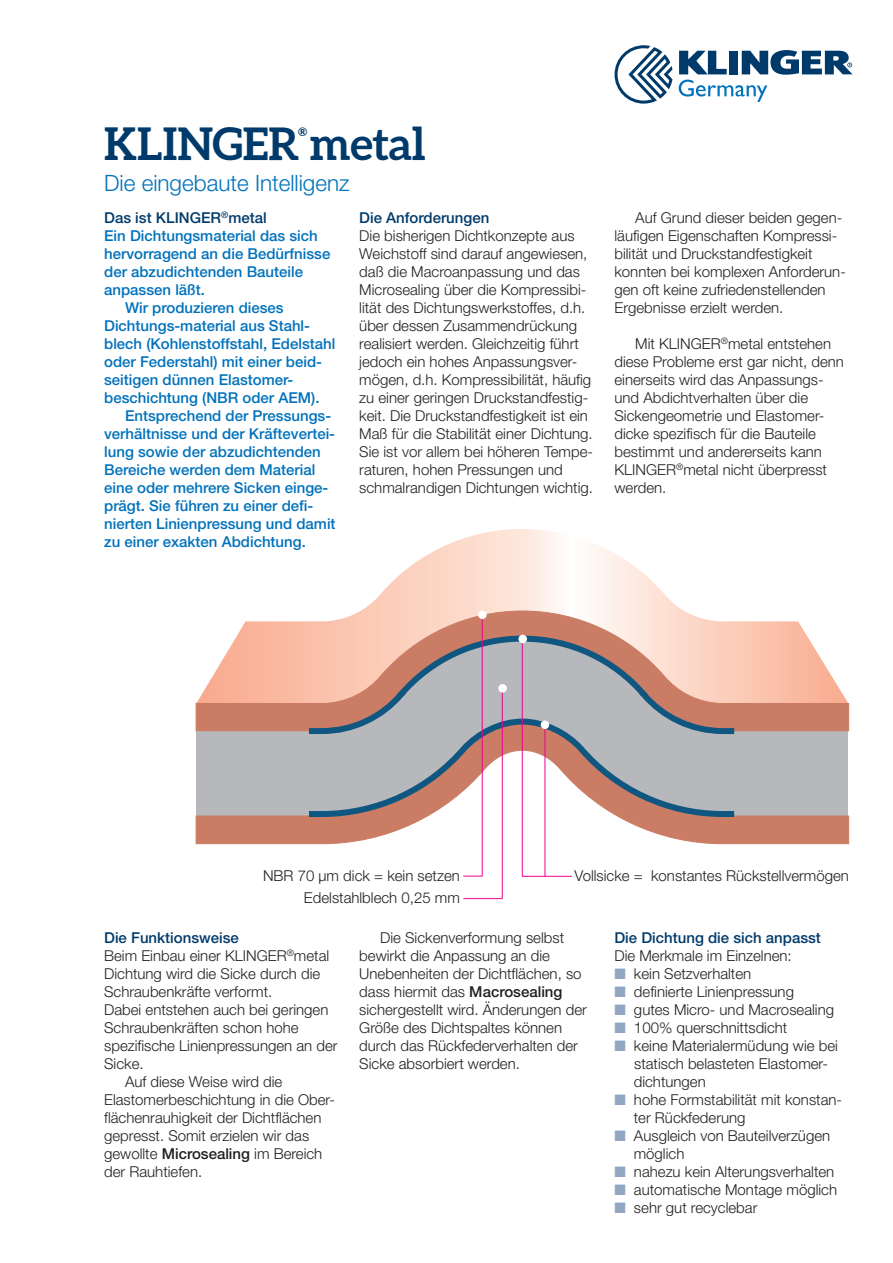
<style>
.page{position:relative;width:893px;height:1263px;background:#fff}
.page>*{position:absolute;margin:0;border:0;box-sizing:border-box;transform-origin:0 0}
.t1{font:700 45px "Aleo";letter-spacing:-.005em;color:#003a6a}
.t2{font:300 22.5px "Helvetica Neue LT Pro";color:#0072bc}
.t3{font:300 15px/18px "Helvetica Neue LT Pro";color:#231f20}
.t4{font:500 15px "Helvetica Neue LT Pro";color:#0072bc}
.t5{font:500 15px "Helvetica Neue LT Pro";color:#003a6a}
.t6{font:700 11.7px "Aleo";color:#003a6a}
.s1{font-weight:500}
.s2{color:#92a7c4}
</style>
<div class="page">
<svg style="left:614px;top:45px;width:58px;height:59px"></svg>
<svg style="left:679px;top:50px;width:173px;height:52px"></svg>
<svg style="left:362px;top:529px;width:321px;height:81px"></svg>
<svg style="left:195px;top:731px;width:654px;height:113px"></svg>
<svg style="left:303px;top:737px;width:437px;height:83px"></svg>
<svg style="left:195px;top:610px;width:654px;height:121px"></svg>
<svg style="left:303px;top:633px;width:437px;height:104px;background:#c0a8a2"></svg>
<svg style="left:463px;top:876px;width:19px;height:1px"></svg>
<hr style="left:463px;top:898px;width:40px;height:1px;background:#ed028c">
<hr style="left:522px;top:876px;width:50px;height:1px;background:#ed028c">
<hr style="left:502px;top:688px;width:1px;height:210px;background:#ed028c">
<hr style="left:482px;top:619px;width:1px;height:257px;background:#ed028c">
<hr style="left:522px;top:642px;width:1px;height:235px;background:#ed028c">
<hr style="left:545px;top:729px;width:1px;height:147px;background:#ed028c">
<div style="left:498px;top:684px;width:9px;height:8px;background:#fff;border-radius:50%"></div>
<div style="left:518px;top:635px;width:9px;height:8px;background:#fff;border-radius:50%"></div>
<div style="left:541px;top:720px;width:8px;height:9px;background:#fff;border-radius:50%"></div>
<div style="left:478px;top:610px;width:9px;height:9px;background:#fff;border-radius:50%"></div>
<h1 class="t1" style="left:104px;top:118px;width:323px">KLINGER metal</h1>
<p class="t6" style="left:298px;top:125px;width:11px">®</p>
<h2 class="t2" style="left:104px;top:175px;width:247px">Die eingebaute Intelligenz</h2>
<p class="t5" style="left:104px;top:213px;width:164px">Das ist KLINGER<sup>®</sup>metal</p>
<p class="t4" style="left:104px;top:231px;width:215px">Ein Dichtungsmaterial das sich</p>
<p class="t4" style="left:104px;top:249px;width:228px">hervorragend an die Bedürfnisse</p>
<p class="t4" style="left:104px;top:267px;width:200px">der abzudichtenden Bauteile</p>
<p class="t4" style="left:104px;top:285px;width:102px">anpassen läßt.</p>
<p class="t4" style="left:125px;top:303px;width:160px">Wir produzieren dieses</p>
<p class="t4" style="left:104px;top:321px;width:207px">Dichtungs-material aus Stahl-</p>
<p class="t4" style="left:104px;top:339px;width:233px">blech (Kohlenstoffstahl, Edelstahl</p>
<p class="t4" style="left:104px;top:357px;width:219px">oder Federstahl) mit einer beid-</p>
<p class="t4" style="left:104px;top:375px;width:191px">seitigen dünnen Elastomer-</p>
<p class="t4" style="left:104px;top:393px;width:217px">beschichtung (NBR oder AEM).</p>
<p class="t4" style="left:125px;top:411px;width:208px">Entsprechend der Pressungs-</p>
<p class="t4" style="left:104px;top:429px;width:232px">verhältnisse und der Kräftevertei-</p>
<p class="t4" style="left:104px;top:447px;width:218px">lung sowie der abzudichtenden</p>
<p class="t4" style="left:104px;top:465px;width:213px">Bereiche werden dem Material</p>
<p class="t4" style="left:104px;top:483px;width:226px">eine oder mehrere Sicken einge-</p>
<p class="t4" style="left:104px;top:501px;width:211px">prägt. Sie führen zu einer defi-</p>
<p class="t4" style="left:104px;top:519px;width:233px">nierten Linienpressung und damit</p>
<p class="t4" style="left:104px;top:537px;width:203px">zu einer exakten Abdichtung.</p>
<p class="t5" style="left:359px;top:213px;width:132px">Die Anforderungen</p>
<p class="t3" style="left:359px;top:228px;width:235px">Die bisherigen Dichtkonzepte aus Weichstoff sind darauf angewiesen, daß die Macroanpassung und das Microsealing über die Kompressibi&shy;lität des Dichtungswerkstoffes, d.h. über dessen Zusammendrückung realisiert werden. Gleichzeitig führt jedoch ein hohes Anpassungsver&shy;mögen, d.h. Kompressibilität, häufig zu einer geringen Druckstandfestig&shy;keit. Die Druckstandfestigkeit ist ein Maß für die Stabilität einer Dichtung.<br>Sie ist vor allem bei höheren Tempe&shy;raturen, hohen Pressungen und schmalrandigen Dichtungen wichtig.</p>
<p class="t3" style="left:614px;top:210px;width:233px;text-indent:21px">Auf Grund dieser beiden gegen&shy;läufigen Eigenschaften Kompressi&shy;bilität und Druckstandfestigkeit konnten bei komplexen Anforderun&shy;gen oft keine zufriedenstellenden Ergebnisse erzielt werden.</p>
<p class="t3" style="left:614px;top:336px;width:231px;text-indent:21px">Mit KLINGER<sup>®</sup>metal entstehen diese Probleme erst gar nicht, denn einerseits wird das Anpassungs&shy;und Abdichtverhalten über die<br>Sickengeometrie und Elastomer&shy;dicke spezifisch für die Bauteile bestimmt und andererseits kann<br>KLINGER<sup>®</sup>metal nicht überpresst werden.</p>
<p class="t3" style="left:263px;top:868px;width:198px">NBR 70 µm dick = kein setzen</p>
<p class="t3" style="left:575px;top:868px;width:276px">Vollsicke = konstantes Rückstellvermögen</p>
<p class="t3" style="left:304px;top:890px;width:157px">Edelstahlblech 0,25 mm</p>
<p class="t5" style="left:104px;top:932px;width:136px">Die Funktionsweise</p>
<p class="t3" style="left:104px;top:948px;width:227px">Beim Einbau einer KLINGER<sup>®</sup>metal</p>
<p class="t3" style="left:104px;top:966px;width:218px">Dichtung wird die Sicke durch die</p>
<p class="t3" style="left:104px;top:984px;width:170px">Schraubenkräfte verformt.</p>
<p class="t3" style="left:104px;top:1002px;width:226px">Dabei entstehen auch bei geringen</p>
<p class="t3" style="left:104px;top:1020px;width:196px">Schraubenkräften schon hohe</p>
<p class="t3" style="left:104px;top:1038px;width:235px">spezifische Linienpressungen an der</p>
<p class="t3" style="left:104px;top:1056px;width:41px">Sicke.</p>
<p class="t3" style="left:125px;top:1074px;width:159px">Auf diese Weise wird die</p>
<p class="t3" style="left:104px;top:1092px;width:232px">Elastomerbeschichtung in die Ober-</p>
<p class="t3" style="left:104px;top:1110px;width:219px">flächenrauhigkeit der Dichtflächen</p>
<p class="t3" style="left:104px;top:1128px;width:207px">gepresst. Somit erzielen wir das</p>
<p class="t3" style="left:104px;top:1146px;width:220px">gewollte <span class="s1">Microsealing</span> im Bereich</p>
<p class="t3" style="left:104px;top:1164px;width:100px">der Rauhtiefen.</p>
<p class="t3" style="left:359px;top:930px;width:229px;text-indent:21px">Die Sickenverformung selbst bewirkt die Anpassung an die<br>Unebenheiten der Dichtflächen, so dass hiermit das <span class="s1">Macrosealing </span>sichergestellt wird. Änderungen der<br>Größe des Dichtspaltes können durch das Rückfederverhalten der<br>Sicke absorbiert werden.</p>
<p class="t5" style="left:614px;top:932px;width:208px">Die Dichtung die sich anpasst</p>
<p class="t3" style="left:614px;top:948px;width:179px">Die Merkmale im Einzelnen:</p>
<p class="t3" style="left:614px;top:966px;width:138px"><span class="s2">■</span> kein Setzverhalten</p>
<p class="t3" style="left:614px;top:984px;width:181px"><span class="s2">■</span> definierte Linienpressung</p>
<p class="t3" style="left:614px;top:1002px;width:221px"><span class="s2">■</span> gutes Micro- und Macrosealing</p>
<p class="t3" style="left:614px;top:1020px;width:174px"><span class="s2">■</span> 100% querschnittsdicht</p>
<p class="t3" style="left:634px;top:1038px;width:206px;text-indent:-19px"><span class="s2">■</span> keine Materialermüdung wie bei statisch belasteten Elastomer&shy;dichtungen</p>
<p class="t3" style="left:634px;top:1092px;width:210px;text-indent:-19px"><span class="s2">■</span> hohe Formstabilität mit konstan&shy;ter Rückfederung</p>
<p class="t3" style="left:634px;top:1128px;width:198px;text-indent:-19px"><span class="s2">■</span> Ausgleich von Bauteilverzügen möglich</p>
<p class="t3" style="left:614px;top:1164px;width:221px"><span class="s2">■</span> nahezu kein Alterungsverhalten</p>
<p class="t3" style="left:614px;top:1182px;width:224px"><span class="s2">■</span> automatische Montage möglich</p>
<p class="t3" style="left:614px;top:1200px;width:144px"><span class="s2">■</span> sehr gut recyclebar</p>
</div>
